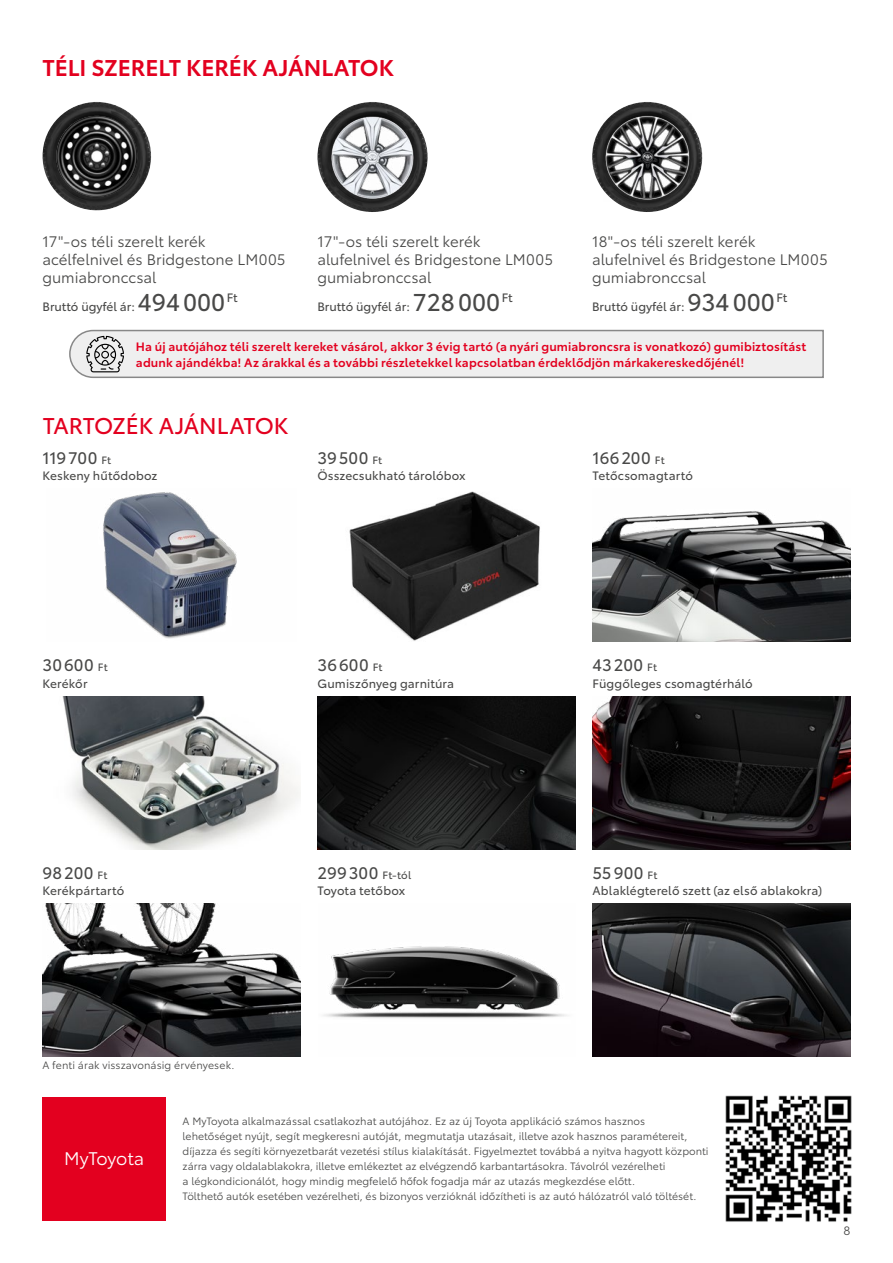
<style>
.page{position:relative;width:893px;height:1263px;background:#fff}
.page>*{position:absolute;margin:0;border:0;box-sizing:border-box;transform-origin:0 0}
.t1{font:600 22.5px "Toyota Type";letter-spacing:-.005em;color:#e3001f}
.t2{font:22.5px "Toyota Type";letter-spacing:-.015em;color:#e3001f}
.t3{font:18px "Toyota Type";color:#fff}
.t4{font:16.5px "Toyota Type";letter-spacing:.03em;color:#494948}
.t5{font:15px/18px "Toyota Type";color:#494948}
.t6{font:12px "Toyota Type";letter-spacing:.01em;color:#494948}
.t7{font:600 12px/16.5px "Toyota Type";letter-spacing:.015em;color:#e3001f}
.t8{font:12px "Toyota Type";color:#494948}
.t9{font:10.5px/15px "Toyota Type";color:#494948}
.s1{font-size:24px}
.s2{font-size:10.5px}
</style>
<div class="page">
<img style="left:43px;top:102px;width:108px;height:108px;border-radius:54px">
<img style="left:56px;top:116px;width:81px;height:81px;border-radius:40px">
<img style="left:317px;top:102px;width:111px;height:110px;border-radius:55px">
<img style="left:332px;top:117px;width:81px;height:81px">
<img style="left:592px;top:102px;width:110px;height:110px;border-radius:55px">
<img style="left:604px;top:114px;width:87px;height:87px">
<svg style="left:69px;top:329px;width:755px;height:49px"></svg>
<img style="left:103px;top:492px;width:134px;height:147px">
<img style="left:349px;top:491px;width:191px;height:150px">
<img style="left:592px;top:511px;width:258px;height:131px">
<img style="left:62px;top:696px;width:238px;height:153px">
<img style="left:317px;top:696px;width:258px;height:153px">
<img style="left:592px;top:696px;width:258px;height:153px">
<img style="left:43px;top:903px;width:257px;height:154px">
<img style="left:323px;top:946px;width:244px;height:72px">
<img style="left:592px;top:903px;width:258px;height:154px">
<div style="left:43px;top:1097px;width:123px;height:123px;background:#e3001f"></div>
<img style="left:725px;top:1095px;width:127px;height:127px">
<h1 class="t1" style="left:43px;top:51px;width:353px">TÉLI SZERELT KERÉK AJÁNLATOK</h1>
<h3 class="t5" style="left:43px;top:231px;width:245px">17"-os téli szerelt kerék acélfelnivel és Bridgestone LM005 gumiabronccsal</h3>
<p class="t6" style="left:43px;top:298px;width:197px">Bruttó ügyfél ár: <span class="s1">494000</span>Ft</p>
<h3 class="t5" style="left:317px;top:231px;width:237px">17"-os téli szerelt kerék alufelnivel és Bridgestone LM005 gumiabronccsal</h3>
<p class="t6" style="left:317px;top:298px;width:197px">Bruttó ügyfél ár: <span class="s1">728000</span>Ft</p>
<h3 class="t5" style="left:592px;top:231px;width:237px">18"-os téli szerelt kerék alufelnivel és Bridgestone LM005 gumiabronccsal</h3>
<p class="t6" style="left:592px;top:298px;width:197px">Bruttó ügyfél ár: <span class="s1">934000</span>Ft</p>
<p class="t7" style="left:136px;top:337px;width:672px">Ha új autójához téli szerelt kereket vásárol, akkor 3 évig tartó (a nyári gumiabroncsra is vonatkozó) gumibiztosítást adunk ajándékba! Az árakkal és a további részletekkel kapcsolatban érdeklődjön márkakereskedőjénél!</p>
<h1 class="t2" style="left:43px;top:409px;width:247px">TARTOZÉK AJÁNLATOK</h1>
<h3 class="t4" style="left:43px;top:445px;width:70px">119700 <span class="s2">Ft</span></h3>
<p class="t6" style="left:43px;top:467px;width:116px">Keskeny hűtődoboz</p>
<h3 class="t4" style="left:317px;top:445px;width:66px">39500 <span class="s2">Ft</span></h3>
<p class="t6" style="left:317px;top:467px;width:150px">Összecsukható tárolóbox</p>
<h3 class="t4" style="left:43px;top:653px;width:67px">30600 <span class="s2">Ft</span></h3>
<p class="t6" style="left:43px;top:674px;width:47px">Kerékőr</p>
<h3 class="t4" style="left:317px;top:653px;width:67px">36600 <span class="s2">Ft</span></h3>
<p class="t6" style="left:317px;top:674px;width:138px">Gumiszőnyeg garnitúra</p>
<h3 class="t4" style="left:592px;top:445px;width:74px">166200 <span class="s2">Ft</span></h3>
<p class="t6" style="left:592px;top:467px;width:102px">Tetőcsomagtartó</p>
<h3 class="t4" style="left:592px;top:653px;width:66px">43200 <span class="s2">Ft</span></h3>
<p class="t6" style="left:592px;top:674px;width:162px">Függőleges csomagtérháló</p>
<h3 class="t4" style="left:43px;top:860px;width:66px">98200 <span class="s2">Ft</span></h3>
<p class="t6" style="left:43px;top:882px;width:83px">Kerékpártartó</p>
<h3 class="t4" style="left:317px;top:860px;width:95px">299300 <span class="s2">Ft-tól</span></h3>
<p class="t6" style="left:317px;top:882px;width:89px">Toyota tetőbox</p>
<h3 class="t4" style="left:592px;top:860px;width:66px">55900 <span class="s2">Ft</span></h3>
<p class="t6" style="left:592px;top:882px;width:231px">Ablaklégterelő szett (az első ablakokra)</p>
<p class="t9" style="left:43px;top:1057px;width:193px">A fenti árak visszavonásig érvényesek.</p>
<h2 class="t3" style="left:64px;top:1145px;width:82px">MyToyota</h2>
<p class="t9" style="left:183px;top:1113px;width:527px">A MyToyota alkalmazással csatlakozhat autójához. Ez az új Toyota applikáció számos hasznos<br>lehetőséget nyújt, segít megkeresni autóját, megmutatja utazásait, illetve azok hasznos paramétereit, díjazza és segíti környezetbarát vezetési stílus kialakítását. Figyelmeztet továbbá a nyitva hagyott központi zárra vagy oldalablakokra, illetve emlékeztet az elvégzendő karbantartásokra. Távolról vezérelheti<br>a légkondicionálót, hogy mindig megfelelő hőfok fogadja már az utazás megkezdése előtt.<br>Tölthető autók esetében vezérelheti, és bizonyos verzióknál időzítheti is az autó hálózatról való töltését.</p>
<p class="t8" style="left:843px;top:1222px;width:8px">8</p>
</div>
